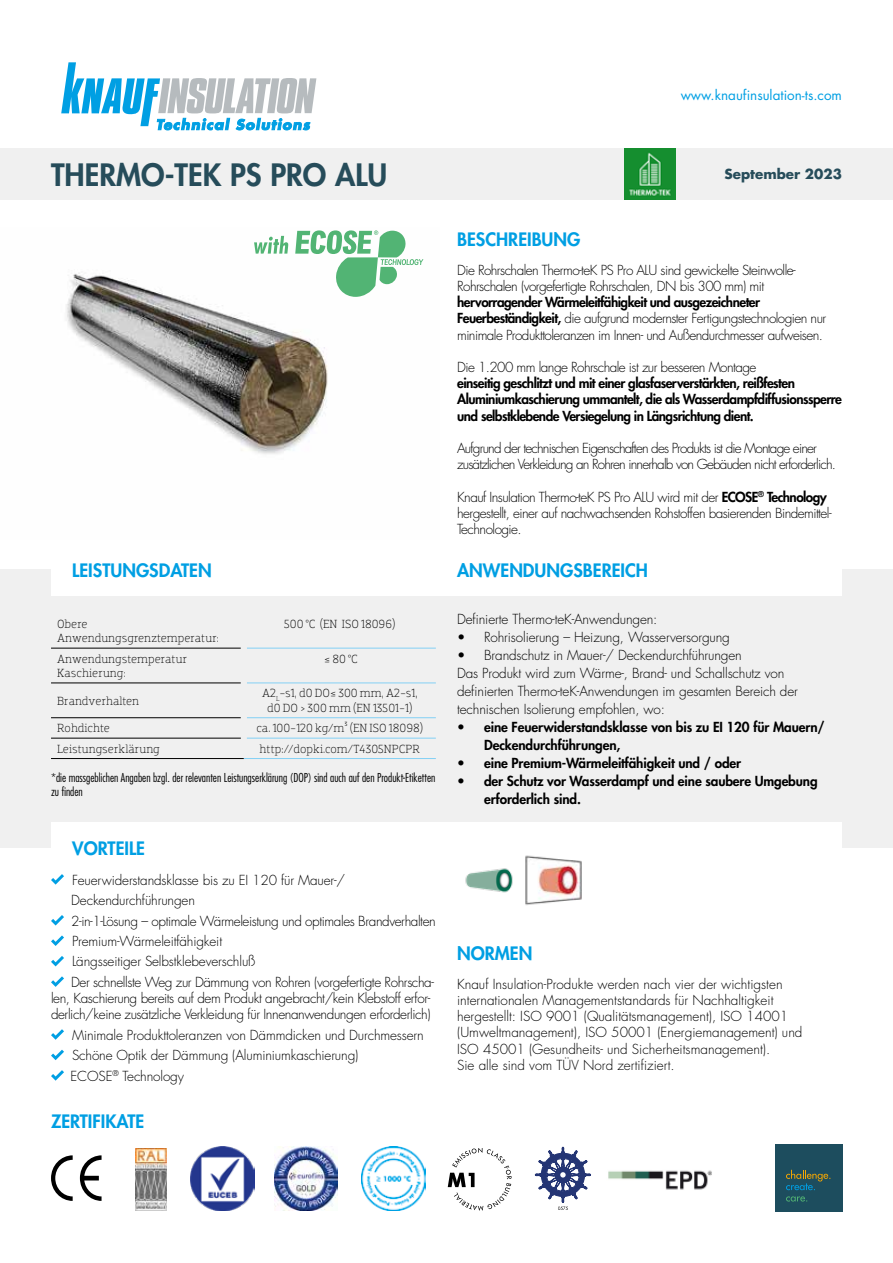
<style>
.page{position:relative;width:893px;height:1263px;background:#fff}
.page>*{position:absolute;margin:0;border:0;box-sizing:border-box;transform-origin:0 0}
.t1{font:800 30px "Futura Std";color:#264c5a}
.t2{font:800 18px "Futura Std";color:#009fe3}
.t3{font:300 13.5px/20.4px "Futura Std";letter-spacing:-.02em;color:#000}
.t4{font:300 13.5px/16.2px "Futura Std";letter-spacing:-.04em;color:#000}
.t5{font:300 13.5px/16.2px "Futura Std";color:#000}
.t6{font:800 13.5px/16.2px "Futura Std";letter-spacing:-.04em;color:#000}
.t7{font:800 13.5px/18px "Futura Std";letter-spacing:-.01em;color:#000}
.t8{font:300 13.5px/16.2px "Futura Std";letter-spacing:-.06em;color:#000}
.t9{font:13.5px "Futura Std";color:#009fe3}
.t10{font:700 13.5px "Futura Std";color:#264c5a}
.t11{font:300 12px/14.4px "Dobra Slab";color:#000}
.t12{font:300 condensed 12px/14.4px "Futura Std";color:#000}
.s1{font-weight:800}
</style>
<div class="page">
<img style="left:66px;top:235px;width:358px;height:219px">
<div style="left:0;top:570px;width:893px;height:278px;background:#f0f0f0"></div>
<div style="left:51px;top:544px;width:791px;height:51px;background:#fff"></div>
<div style="left:51px;top:822px;width:791px;height:51px;background:#fff"></div>
<svg style="left:61px;top:62px;width:255px;height:68px"></svg>
<hr style="left:51px;top:648px;width:190px;height:1px;background:#000">
<hr style="left:51px;top:682px;width:190px;height:1px;background:#000">
<hr style="left:51px;top:717px;width:190px;height:1px;background:#000">
<hr style="left:247px;top:648px;width:189px;height:1px;background:#83d0f5">
<hr style="left:247px;top:682px;width:189px;height:1px;background:#83d0f5">
<hr style="left:247px;top:717px;width:189px;height:1px;background:#83d0f5">
<hr style="left:51px;top:738px;width:190px;height:1px;background:#000">
<hr style="left:51px;top:758px;width:193px;height:1px;background:#000">
<hr style="left:247px;top:738px;width:189px;height:1px;background:#83d0f5">
<hr style="left:244px;top:758px;width:192px;height:1px;background:#83d0f5">
<svg style="left:51px;top:874px;width:13px;height:11px"></svg>
<svg style="left:51px;top:915px;width:13px;height:10px"></svg>
<svg style="left:51px;top:935px;width:13px;height:11px"></svg>
<svg style="left:51px;top:956px;width:13px;height:10px"></svg>
<svg style="left:51px;top:976px;width:13px;height:11px"></svg>
<svg style="left:51px;top:1029px;width:13px;height:11px"></svg>
<svg style="left:51px;top:1050px;width:13px;height:10px"></svg>
<svg style="left:51px;top:1070px;width:13px;height:11px"></svg>
<div style="left:775px;top:1144px;width:68px;height:68px;background:#1d4d5e"></div>
<svg style="left:786px;top:1170px;width:44px;height:20px"></svg>
<svg style="left:786px;top:1196px;width:21px;height:5px"></svg>
<svg style="left:254px;top:236px;width:34px;height:18px"></svg>
<svg style="left:295px;top:230px;width:128px;height:67px"></svg>
<img style="left:465px;top:855px;width:117px;height:50px">
<div style="left:0;top:149px;width:893px;height:51px;background:#f0f0f0"></div>
<img style="left:624px;top:149px;width:51px;height:51px">
<svg style="left:448px;top:1148px;width:63px;height:63px"></svg>
<img style="left:274px;top:1146px;width:64px;height:64px">
<img style="left:191px;top:1146px;width:64px;height:64px">
<img style="left:361px;top:1146px;width:64px;height:64px">
<svg style="left:51px;top:1155px;width:22px;height:46px"></svg>
<svg style="left:80px;top:1155px;width:22px;height:46px"></svg>
<svg style="left:535px;top:1147px;width:56px;height:63px"></svg>
<img style="left:135px;top:1148px;width:31px;height:62px">
<img style="left:608px;top:1170px;width:104px;height:20px">
<p class="t9" style="left:681px;top:86px;width:163px">www.knaufinsulation-ts.com</p>
<h1 class="t1" style="left:51px;top:156px;width:338px">THERMO-TEK PS PRO ALU</h1>
<p class="t10" style="left:724px;top:165px;width:119px">September 2023</p>
<h2 class="t2" style="left:72px;top:559px;width:141px">LEISTUNGSDATEN</h2>
<p class="t11" style="left:57px;top:616px;width:163px">Obere<br>Anwendungsgrenztemperatur:</p>
<p class="t11" style="left:284px;top:616px;width:113px">500 °C (EN ISO 18096)</p>
<p class="t11" style="left:57px;top:651px;width:132px">Anwendungstemperatur<br>Kaschierung:</p>
<p class="t11" style="left:324px;top:651px;width:35px">≤ 80 °C</p>
<p class="t11" style="left:57px;top:693px;width:84px">Brandverhalten</p>
<p class="t11" style="left:262px;top:686px;width:157px;text-align:center">A2<sub>L</sub>-s1, d0 DO≤ 300 mm, A2-s1, d0 DO &gt; 300 mm (EN 13501-1)</p>
<p class="t11" style="left:57px;top:721px;width:54px">Rohdichte</p>
<p class="t11" style="left:256px;top:721px;width:168px">ca. 100-120 kg/m³ (EN ISO 18098)</p>
<p class="t11" style="left:57px;top:741px;width:104px">Leistungserklärung</p>
<p class="t11" style="left:259px;top:741px;width:162px">http://dopki.com/T4305NPCPR</p>
<p class="t12" style="left:51px;top:770px;width:386px">*die massgeblichen Angaben bzgl. der relevanten Leistungserklärung (DOP) sind auch auf den Produkt-Etiketten zu finden</p>
<h2 class="t2" style="left:72px;top:837px;width:74px">VORTEILE</h2>
<p class="t3" style="left:71px;top:870px;width:366px">Feuerwiderstandsklasse bis zu EI 120 für Mauer-/ Deckendurchführungen<br>2-in-1-Lösung – optimale Wärmeleistung und optimales Brandverhalten Premium-Wärmeleitfähigkeit<br>Längsseitiger Selbstklebeverschluß<br>Der schnellste Weg zur Dämmung von Rohren (vorgefertigte Rohrscha-</p>
<p class="t3" style="left:51px;top:990px;width:381px;line-height:16.2px">len, Kaschierung bereits auf dem Produkt angebracht/kein Klebstoff erfor&shy;derlich/keine zusätzliche Verkleidung für Innenanwendungen erforderlich)</p>
<p class="t3" style="left:71px;top:1025px;width:355px">Minimale Produkttoleranzen von Dämmdicken und Durchmessern<br>Schöne Optik der Dämmung (Aluminiumkaschierung)<br>ECOSE<sup>®</sup> Technology</p>
<h2 class="t2" style="left:51px;top:1109px;width:95px">ZERTIFIKATE</h2>
<h2 class="t2" style="left:457px;top:228px;width:125px">BESCHREIBUNG</h2>
<p class="t4" style="left:457px;top:262px;width:340px">Die Rohrschalen Thermo-teK PS Pro ALU sind gewickelte Steinwolle-<br>Rohrschalen (vorgefertigte Rohrschalen, DN bis 300 mm) mit</p>
<p class="t4" style="left:457px;top:295px;width:371px"><span class="s1">hervorragender Wärmeleitfähigkeit und ausgezeichneter<br>Feuerbeständigkeit,</span> die aufgrund modernster Fertigungstechnologien nur minimale Produkttoleranzen im Innen- und Außendurchmesser aufweisen.</p>
<p class="t4" style="left:457px;top:359px;width:301px">Die 1.200 mm lange Rohrschale ist zur besseren Montage</p>
<p class="t6" style="left:457px;top:375px;width:386px">einseitig geschlitzt und mit einer glasfaserverstärkten, reißfesten<br>Aluminiumkaschierung ummantelt, die als Wasserdampfdiffusionssperre und selbstklebende Versiegelung in Längsrichtung dient.</p>
<p class="t8" style="left:457px;top:440px;width:380px">Aufgrund der technischen Eigenschaften des Produkts ist die Montage einer zusätzlichen Verkleidung an Rohren innerhalb von Gebäuden nicht erforderlich.</p>
<p class="t4" style="left:457px;top:489px;width:376px">Knauf Insulation Thermo-teK PS Pro ALU wird mit der <span class="s1">ECOSE</span><sup>®</sup> <span class="s1">Technology </span>hergestellt, einer auf nachwachsenden Rohstoffen basierenden Bindemittel-<br>Technologie.</p>
<h2 class="t2" style="left:457px;top:559px;width:192px">ANWENDUNGSBEREICH</h2>
<p class="t3" style="left:457px;top:610px;width:202px">Definierte Thermo-teK-Anwendungen:</p>
<p class="t3" style="left:457px;top:628px;width:274px">• Rohrisolierung – Heizung, Wasserversorgung</p>
<p class="t3" style="left:457px;top:647px;width:342px;line-height:18px">• Brandschutz in Mauer-/ Deckendurchführungen<br>Das Produkt wird zum Wärme-, Brand- und Schallschutz von definierten Thermo-teK-Anwendungen im gesamten Bereich der technischen Isolierung empfohlen, wo:</p>
<p class="t7" style="left:484px;top:718px;width:342px;text-indent:-27px">• eine Feuerwiderstandsklasse von bis zu EI 120 für Mauern/<br>Deckendurchführungen,</p>
<p class="t7" style="left:457px;top:754px;width:286px">• eine Premium-Wärmeleitfähigkeit und / oder</p>
<p class="t7" style="left:484px;top:772px;width:335px;text-indent:-27px">• der Schutz vor Wasserdampf und eine saubere Umgebung erforderlich sind.</p>
<h2 class="t2" style="left:457px;top:941px;width:77px">NORMEN</h2>
<p class="t5" style="left:457px;top:976px;width:347px">Knauf Insulation-Produkte werden nach vier der wichtigsten internationalen Managementstandards für Nachhaltigkeit hergestellt: ISO 9001 (Qualitätsmanagement), ISO 14001 (Umweltmanagement), ISO 50001 (Energiemanagement) und ISO 45001 (Gesundheits- und Sicherheitsmanagement).<br>Sie alle sind vom TÜV Nord zertifiziert.</p>
</div>
